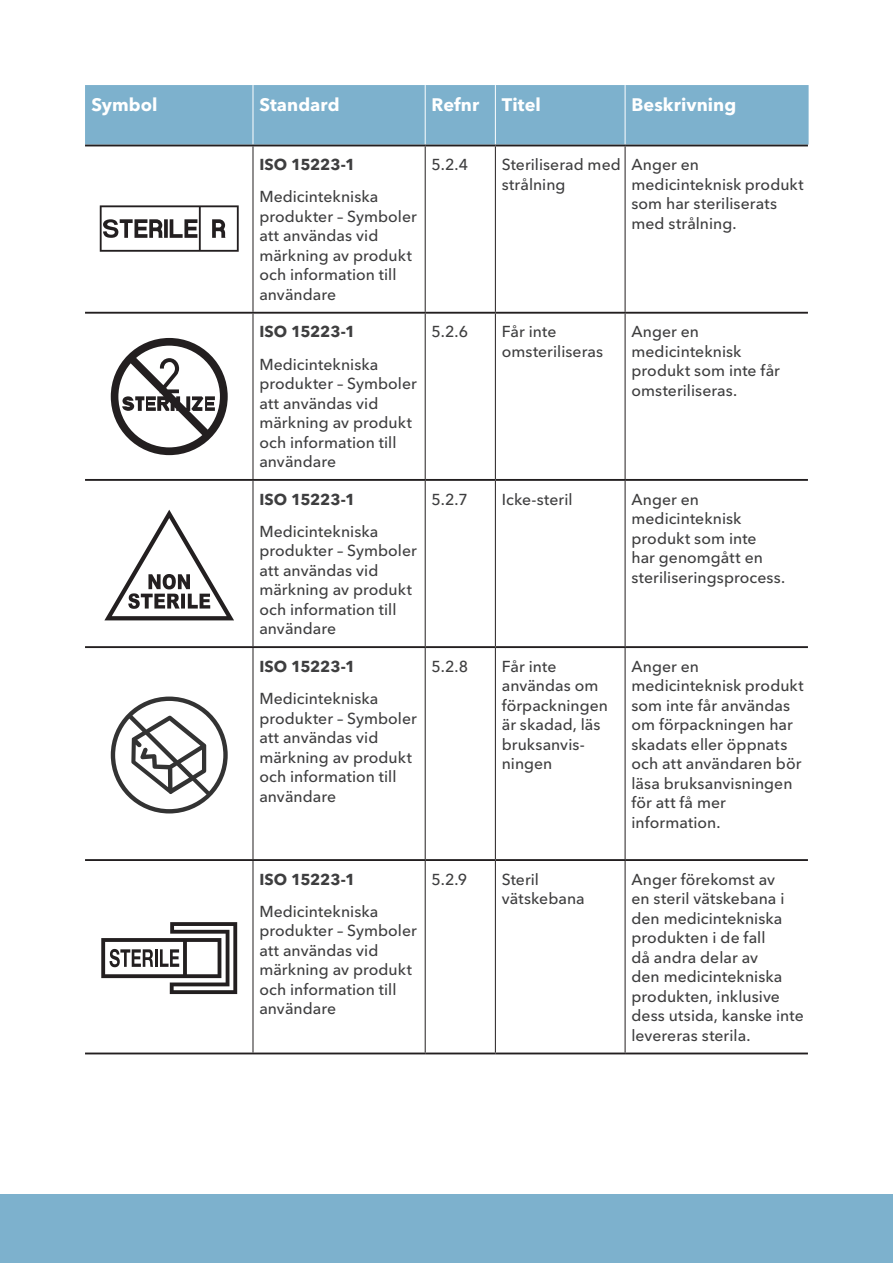
<style>
.page{position:relative;width:893px;height:1263px;background:#fff}
.page>*{position:absolute;margin:0;border:0;box-sizing:border-box;transform-origin:0 0}
.t1{font:700 18px "Avenir Next LT Pro";letter-spacing:.005em;color:#fff}
.Table_copy{font:500 15.75px/19.5px "Avenir Next LT Pro";letter-spacing:.005em;color:#3e3e3f}
.Table_copy-2{font:700 15.75px "Avenir Next LT Pro";letter-spacing:-.005em;color:#3e3e3f}
</style>
<div class="page">
<div style="left:85px;top:85px;width:724px;height:60px;background:#7db1cd"></div>
<hr style="left:253px;top:85px;width:1px;height:60px;background:#fff">
<hr style="left:425px;top:85px;width:1px;height:60px;background:#fff">
<hr style="left:495px;top:85px;width:1px;height:60px;background:#fff">
<hr style="left:625px;top:85px;width:1px;height:60px;background:#fff">
<div style="left:0;top:1194px;width:893px;height:69px;background:#7db1cd"></div>
<svg style="left:101px;top:922px;width:136px;height:72px"></svg>
<svg style="left:111px;top:338px;width:117px;height:117px"></svg>
<svg style="left:104px;top:510px;width:130px;height:110px"></svg>
<svg style="left:111px;top:696px;width:117px;height:117px"></svg>
<svg style="left:100px;top:205px;width:139px;height:47px"></svg>
<hr style="left:253px;top:146px;width:1px;height:166px;background:#231f20">
<hr style="left:425px;top:146px;width:1px;height:166px;background:#231f20">
<hr style="left:495px;top:146px;width:1px;height:166px;background:#231f20">
<hr style="left:625px;top:146px;width:1px;height:166px;background:#231f20">
<hr style="left:253px;top:314px;width:1px;height:165px;background:#231f20">
<hr style="left:425px;top:314px;width:1px;height:165px;background:#231f20">
<hr style="left:495px;top:314px;width:1px;height:165px;background:#231f20">
<hr style="left:625px;top:314px;width:1px;height:165px;background:#231f20">
<hr style="left:253px;top:481px;width:1px;height:165px;background:#231f20">
<hr style="left:425px;top:481px;width:1px;height:165px;background:#231f20">
<hr style="left:495px;top:481px;width:1px;height:165px;background:#231f20">
<hr style="left:625px;top:481px;width:1px;height:165px;background:#231f20">
<hr style="left:253px;top:648px;width:1px;height:211px;background:#231f20">
<hr style="left:425px;top:648px;width:1px;height:211px;background:#231f20">
<hr style="left:495px;top:648px;width:1px;height:211px;background:#231f20">
<hr style="left:625px;top:648px;width:1px;height:211px;background:#231f20">
<hr style="left:253px;top:861px;width:1px;height:191px;background:#231f20">
<hr style="left:425px;top:861px;width:1px;height:191px;background:#231f20">
<hr style="left:495px;top:861px;width:1px;height:191px;background:#231f20">
<hr style="left:625px;top:861px;width:1px;height:191px;background:#231f20">
<hr style="left:85px;top:145px;width:168px;height:1px;background:#231f20">
<hr style="left:253px;top:145px;width:172px;height:1px;background:#231f20">
<hr style="left:425px;top:145px;width:70px;height:1px;background:#231f20">
<hr style="left:495px;top:145px;width:130px;height:1px;background:#231f20">
<hr style="left:625px;top:145px;width:183px;height:1px;background:#231f20">
<hr style="left:85px;top:312px;width:168px;height:2px;background:#231f20">
<hr style="left:253px;top:312px;width:172px;height:2px;background:#231f20">
<hr style="left:425px;top:312px;width:70px;height:2px;background:#231f20">
<hr style="left:495px;top:312px;width:130px;height:2px;background:#231f20">
<hr style="left:625px;top:312px;width:183px;height:2px;background:#231f20">
<hr style="left:85px;top:479px;width:168px;height:2px;background:#231f20">
<hr style="left:253px;top:479px;width:172px;height:2px;background:#231f20">
<hr style="left:425px;top:479px;width:70px;height:2px;background:#231f20">
<hr style="left:495px;top:479px;width:130px;height:2px;background:#231f20">
<hr style="left:625px;top:479px;width:183px;height:2px;background:#231f20">
<hr style="left:85px;top:646px;width:168px;height:2px;background:#231f20">
<hr style="left:253px;top:646px;width:172px;height:2px;background:#231f20">
<hr style="left:425px;top:646px;width:70px;height:2px;background:#231f20">
<hr style="left:495px;top:646px;width:130px;height:2px;background:#231f20">
<hr style="left:625px;top:646px;width:183px;height:2px;background:#231f20">
<hr style="left:85px;top:859px;width:168px;height:2px;background:#231f20">
<hr style="left:253px;top:859px;width:172px;height:2px;background:#231f20">
<hr style="left:425px;top:859px;width:70px;height:2px;background:#231f20">
<hr style="left:495px;top:859px;width:130px;height:2px;background:#231f20">
<hr style="left:625px;top:859px;width:183px;height:2px;background:#231f20">
<hr style="left:85px;top:1052px;width:168px;height:2px;background:#231f20">
<hr style="left:253px;top:1052px;width:172px;height:2px;background:#231f20">
<hr style="left:425px;top:1052px;width:70px;height:2px;background:#231f20">
<hr style="left:495px;top:1052px;width:130px;height:2px;background:#231f20">
<hr style="left:625px;top:1052px;width:183px;height:2px;background:#231f20">
<p class="t1" style="left:91px;top:94px;width:68px">Symbol</p>
<p class="t1" style="left:259px;top:94px;width:82px">Standard</p>
<p class="t1" style="left:432px;top:94px;width:111px">Refnr Titel</p>
<p class="t1" style="left:631px;top:94px;width:106px">Beskrivning</p>
<p class="Table_copy-2" style="left:259px;top:155px;width:97px">ISO 15223-1</p>
<p class="Table_copy" style="left:259px;top:187px;width:159px">Medicintekniska produkter – Symboler att användas vid märkning av produkt och information till användare</p>
<p class="Table_copy-2" style="left:259px;top:322px;width:97px">ISO 15223-1</p>
<p class="Table_copy" style="left:259px;top:354px;width:159px">Medicintekniska produkter – Symboler att användas vid märkning av produkt och information till användare</p>
<p class="Table_copy-2" style="left:259px;top:489px;width:97px">ISO 15223-1</p>
<p class="Table_copy" style="left:259px;top:522px;width:159px">Medicintekniska produkter – Symboler att användas vid märkning av produkt och information till användare</p>
<p class="Table_copy-2" style="left:259px;top:657px;width:97px">ISO 15223-1</p>
<p class="Table_copy" style="left:259px;top:689px;width:159px">Medicintekniska produkter – Symboler att användas vid märkning av produkt och information till användare</p>
<p class="Table_copy" style="left:432px;top:155px;width:38px">5.2.4</p>
<p class="Table_copy" style="left:502px;top:155px;width:121px">Steriliserad med strålning</p>
<p class="Table_copy" style="left:631px;top:155px;width:174px">Anger en medicinteknisk produkt som har steriliserats med strålning.</p>
<p class="Table_copy" style="left:432px;top:322px;width:38px">5.2.6</p>
<p class="Table_copy" style="left:502px;top:322px;width:103px">Får inte omsteriliseras</p>
<p class="Table_copy" style="left:631px;top:322px;width:150px">Anger en medicinteknisk produkt som inte får omsteriliseras.</p>
<p class="Table_copy" style="left:432px;top:489px;width:38px">5.2.7</p>
<p class="Table_copy" style="left:502px;top:489px;width:72px">Icke-steril</p>
<p class="Table_copy" style="left:631px;top:489px;width:155px">Anger en medicinteknisk produkt som inte<br>har genomgått en steriliseringsprocess.</p>
<p class="Table_copy" style="left:432px;top:656px;width:38px">5.2.8</p>
<p class="Table_copy" style="left:502px;top:656px;width:108px">Får inte användas om förpackningen är skadad, läs bruksanvis&shy;ningen</p>
<p class="Table_copy" style="left:631px;top:656px;width:174px">Anger en medicinteknisk produkt som inte får användas om förpackningen har skadats eller öppnats och att användaren bör läsa bruksanvisningen för att få mer information.</p>
<p class="Table_copy-2" style="left:259px;top:869px;width:97px">ISO 15223-1</p>
<p class="Table_copy" style="left:259px;top:902px;width:159px">Medicintekniska produkter – Symboler att användas vid märkning av produkt och information till användare</p>
<p class="Table_copy" style="left:432px;top:869px;width:37px">5.2.9</p>
<p class="Table_copy" style="left:502px;top:869px;width:85px">Steril vätskebana</p>
<p class="Table_copy" style="left:631px;top:869px;width:174px">Anger förekomst av<br>en steril vätskebana i den medicintekniska produkten i de fall<br>då andra delar av<br>den medicintekniska produkten, inklusive dess utsida, kanske inte levereras sterila.</p>
</div>
